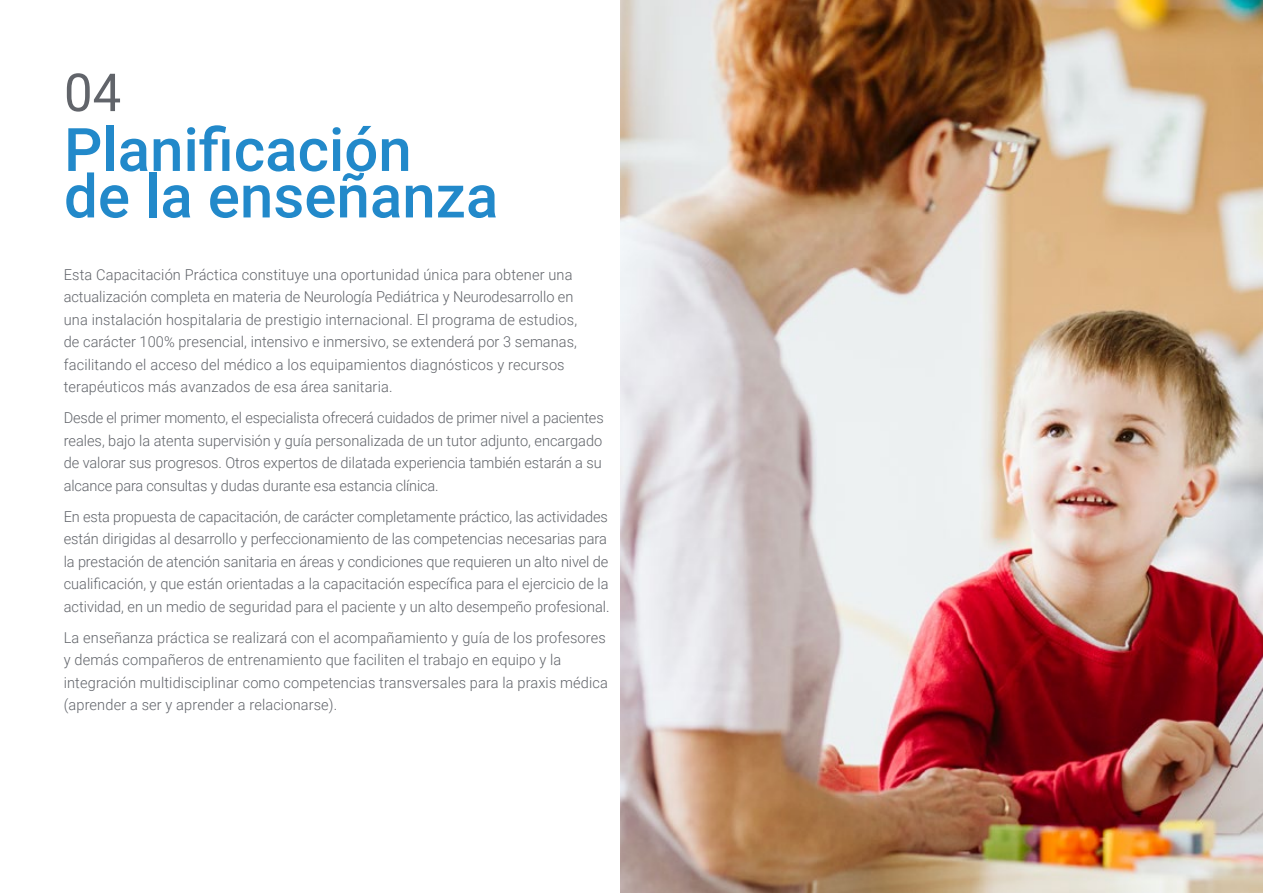
<style>
.page{position:relative;width:1263px;height:893px;background:#fff}
.page>*{position:absolute;margin:0;border:0;box-sizing:border-box;transform-origin:0 0}
.t1{font:500 60px/46.5px "Roboto";color:#2289ca}
.t2{font:52.5px "Roboto";color:#61646a}
.t3{font:300 15px/22.5px "Roboto";color:#61646a}
</style>
<div class="page">
<img style="left:621px;top:0;width:642px;height:893px">
<h2 class="t2" style="left:64px;top:56px;width:59px">04</h2>
<h1 class="t1" style="left:64px;top:124px;width:436px">Planificación<br>de la enseñanza</h1>
<p class="t3" style="left:64px;top:262px;width:515px">Esta Capacitación Práctica constituye una oportunidad única para obtener una actualización completa en materia de Neurología Pediátrica y Neurodesarrollo en una instalación hospitalaria de prestigio internacional. El programa de estudios, de carácter 100% presencial, intensivo e inmersivo, se extenderá por 3 semanas, facilitando el acceso del médico a los equipamientos diagnósticos y recursos terapéuticos más avanzados de esa área sanitaria.</p>
<p class="t3" style="left:64px;top:406px;width:541px">Desde el primer momento, el especialista ofrecerá cuidados de primer nivel a pacientes reales, bajo la atenta supervisión y guía personalizada de un tutor adjunto, encargado de valorar sus progresos. Otros expertos de dilatada experiencia también estarán a su alcance para consultas y dudas durante esa estancia clínica.</p>
<p class="t3" style="left:64px;top:504px;width:547px">En esta propuesta de capacitación, de carácter completamente práctico, las actividades están dirigidas al desarrollo y perfeccionamiento de las competencias necesarias para la prestación de atención sanitaria en áreas y condiciones que requieren un alto nivel de cualificación, y que están orientadas a la capacitación específica para el ejercicio de la actividad, en un medio de seguridad para el paciente y un alto desempeño profesional.</p>
<p class="t3" style="left:64px;top:625px;width:546px">La enseñanza práctica se realizará con el acompañamiento y guía de los profesores y demás compañeros de entrenamiento que faciliten el trabajo en equipo y la integración multidisciplinar como competencias transversales para la praxis médica (aprender a ser y aprender a relacionarse).</p>
</div>
